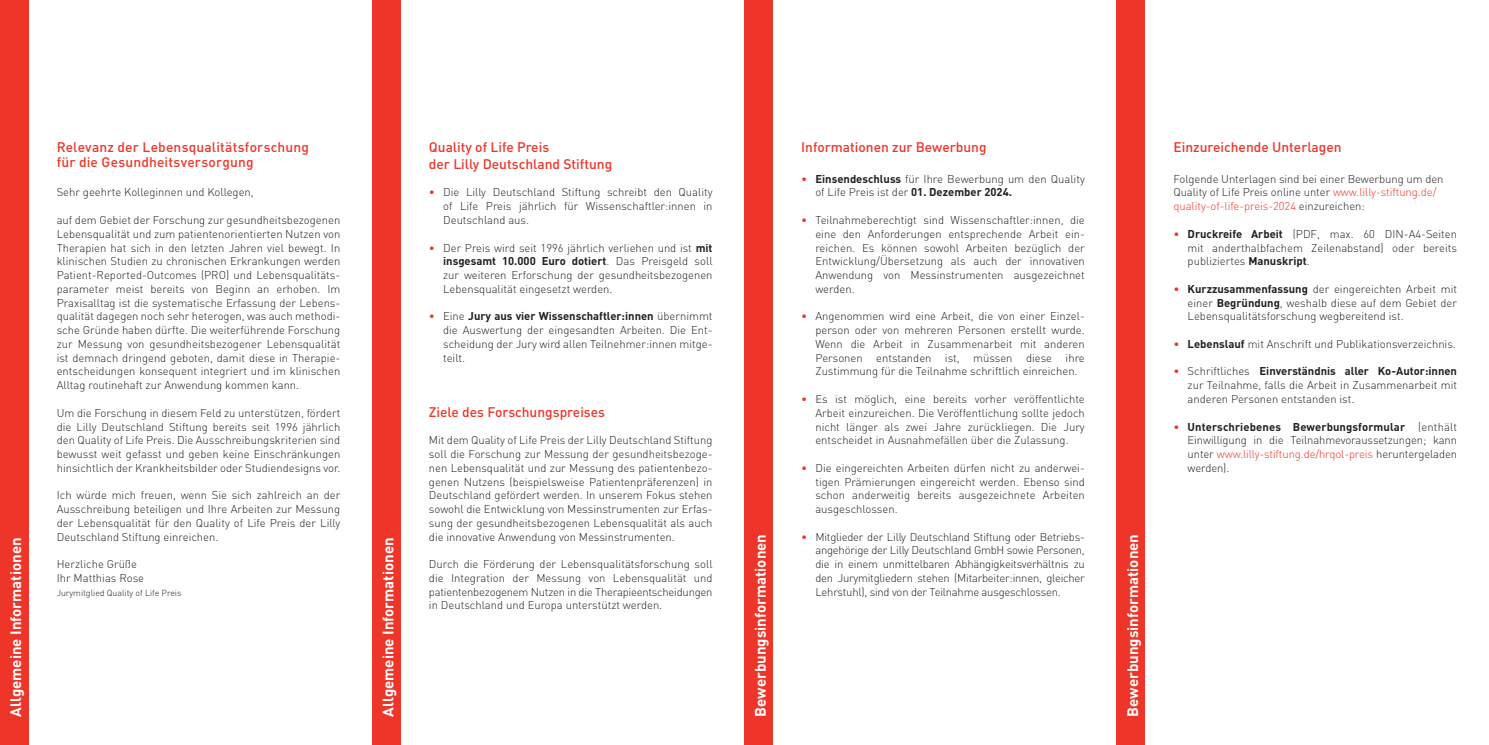
<style>
.page{position:relative;width:1489px;height:745px;background:#fff}
.page>*{position:absolute;margin:0;border:0;box-sizing:border-box;transform-origin:0 0}
.t1{font:700 15px "DIN Pro";color:#fff}
.t2{font:500 13.75px "DIN Pro";color:#ee3529}
.t3{font:300 11.25px/13.8px "DIN Pro";color:#231f20;text-align:justify}
.t4{font:300 11.25px/13.8px "DIN Pro";letter-spacing:-.02em;color:#231f20}
.t5{font:300 8.75px "DIN Pro";color:#231f20}
.s1{color:#ee3529}
.s2{font-weight:700}
</style>
<div class="page">
<div style="left:0;top:0;width:28px;height:744px;background:#ee3529"></div>
<div style="left:372px;top:0;width:28px;height:744px;background:#ee3529"></div>
<div style="left:744px;top:0;width:28px;height:744px;background:#ee3529"></div>
<div style="left:1116px;top:0;width:28px;height:744px;background:#ee3529"></div>
<p class="t2" style="left:57px;top:138px;width:254px">Relevanz der Lebensqualitätsforschung</p>
<p class="t2" style="left:57px;top:153px;width:198px">für die Gesundheitsversorgung</p>
<p class="t3" style="left:57px;top:185px;width:198px">Sehr geehrte Kolleginnen und Kollegen,</p>
<p class="t3" style="left:57px;top:212px;width:285px;text-align:left">auf dem Gebiet der Forschung zur gesundheitsbezogenen Lebensqualität und zum patientenorientierten Nutzen von Therapien hat sich in den letzten Jahren viel bewegt. In klinischen Studien zu chronischen Erkrankungen werden Patient-Reported-Outcomes (PRO) und Lebensqualitäts&shy;parameter meist bereits von Beginn an erhoben. Im Praxisalltag ist die systematische Erfassung der Lebens&shy;qualität dagegen noch sehr heterogen, was auch methodi&shy;sche Gründe haben dürfte. Die weiterführende Forschung zur Messung von gesundheitsbezogener Lebensqualität ist demnach dringend geboten, damit diese in Therapie&shy;entscheidungen konsequent integriert und im klinischen Alltag routinehaft zur Anwendung kommen kann.</p>
<p class="t3" style="left:57px;top:405px;width:285px">Um die Forschung in diesem Feld zu unterstützen, fördert die Lilly Deutschland Stiftung bereits seit 1996 jährlich den Quality of Life Preis. Die Ausschreibungskriterien sind bewusst weit gefasst und geben keine Einschränkungen hinsichtlich der Krankheitsbilder oder Studiendesigns vor.</p>
<p class="t3" style="left:57px;top:487px;width:285px">Ich würde mich freuen, wenn Sie sich zahlreich an der Ausschreibung beteiligen und Ihre Arbeiten zur Messung der Lebensqualität für den Quality of Life Preis der Lilly Deutschland Stiftung einreichen.</p>
<p class="t3" style="left:57px;top:556px;width:82px">Herzliche Grüße</p>
<p class="t3" style="left:57px;top:570px;width:89px">Ihr Matthias Rose</p>
<p class="t5" style="left:57px;top:586px;width:126px">Jurymitglied Quality of Life Preis</p>
<p class="t1" style="left:6px;top:716px;width:180px;rotate:-90deg">Allgemeine Informationen</p>
<p class="t1" style="left:378px;top:716px;width:180px;rotate:-90deg">Allgemeine Informationen</p>
<p class="t2" style="left:429px;top:138px;width:122px">Quality of Life Preis</p>
<p class="t2" style="left:429px;top:154px;width:185px">der Lilly Deutschland Stiftung</p>
<p class="t3" style="left:443px;top:185px;width:271px;text-indent:-14px"><span class="s1">•</span> Die Lilly Deutschland Stiftung schreibt den Quality of Life Preis jährlich für Wissenschaftler:innen in Deutschland aus.</p>
<p class="t3" style="left:443px;top:240px;width:271px;text-indent:-14px"><span class="s1">•</span> Der Preis wird seit 1996 jährlich verliehen und ist <span class="s2">mit insgesamt 10.000 Euro dotiert</span>. Das Preisgeld soll zur weiteren Erforschung der gesundheitsbezogenen Lebensqualität eingesetzt werden.</p>
<p class="t3" style="left:443px;top:309px;width:271px;text-indent:-14px"><span class="s1">•</span> Eine <span class="s2">Jury aus vier Wissenschaftler:innen</span> übernimmt die Auswertung der eingesandten Arbeiten. Die Ent&shy;scheidung der Jury wird allen Teilnehmer:innen mitge&shy;teilt.</p>
<p class="t2" style="left:429px;top:402px;width:178px">Ziele des Forschungspreises</p>
<p class="t3" style="left:429px;top:432px;width:285px">Mit dem Quality of Life Preis der Lilly Deutschland Stiftung soll die Forschung zur Messung der gesundheitsbezoge&shy;nen Lebensqualität und zur Messung des patientenbezo&shy;genen Nutzens (beispielsweise Patientenpräferenzen) in Deutschland gefördert werden. In unserem Fokus stehen sowohl die Entwicklung von Messinstrumenten zur Erfas&shy;sung der gesundheitsbezogenen Lebensqualität als auch die innovative Anwendung von Messinstrumenten.</p>
<p class="t3" style="left:429px;top:556px;width:285px">Durch die Förderung der Lebensqualitätsforschung soll die Integration der Messung von Lebensqualität und patientenbezogenem Nutzen in die Therapieentscheidungen in Deutschland und Europa unterstützt werden.</p>
<p class="t2" style="left:801px;top:138px;width:187px">Informationen zur Bewerbung</p>
<p class="t3" style="left:815px;top:171px;width:271px;text-indent:-14px"><span class="s1">•</span> <span class="s2">Einsendeschluss</span> für Ihre Bewerbung um den Quality of Life Preis ist der <span class="s2">01. Dezember 2024.</span></p>
<p class="t3" style="left:815px;top:212px;width:271px;text-indent:-14px"><span class="s1">•</span> Teilnahmeberechtigt sind Wissenschaftler:innen, die eine den Anforderungen entsprechende Arbeit ein&shy;reichen. Es können sowohl Arbeiten bezüglich der Entwicklung/Übersetzung als auch der innovativen Anwendung von Messinstrumenten ausgezeichnet werden.</p>
<p class="t3" style="left:815px;top:309px;width:271px;text-align:left;text-indent:-14px"><span class="s1">•</span> Angenommen wird eine Arbeit, die von einer Einzel&shy;person oder von mehreren Personen erstellt wurde.<br>Wenn die Arbeit in Zusammenarbeit mit anderen Personen entstanden ist, müssen diese ihre Zustimmung für die Teilnahme schriftlich einreichen.</p>
<p class="t3" style="left:815px;top:391px;width:271px;text-indent:-14px"><span class="s1">•</span> Es ist möglich, eine bereits vorher veröffentlichte Arbeit einzureichen. Die Veröffentlichung sollte jedoch nicht länger als zwei Jahre zurückliegen. Die Jury entscheidet in Ausnahmefällen über die Zulassung.</p>
<p class="t3" style="left:815px;top:460px;width:271px;text-indent:-14px"><span class="s1">•</span> Die eingereichten Arbeiten dürfen nicht zu anderwei&shy;tigen Prämierungen eingereicht werden. Ebenso sind schon anderweitig bereits ausgezeichnete Arbeiten ausgeschlossen.</p>
<p class="t4" style="left:815px;top:529px;width:271px;text-indent:-14px"><span class="s1">•</span> Mitglieder der Lilly Deutschland Stiftung oder Betriebs&shy;angehörige der Lilly Deutschland GmbH sowie Personen, die in einem unmittelbaren Abhängigkeitsverhältnis zu den Jurymitgliedern stehen (Mitarbeiter:innen, gleicher Lehrstuhl), sind von der Teilnahme ausgeschlossen.</p>
<p class="t1" style="left:750px;top:716px;width:184px;rotate:-90deg">Bewerbungsinformationen</p>
<p class="t1" style="left:1122px;top:716px;width:184px;rotate:-90deg">Bewerbungsinformationen</p>
<p class="t2" style="left:1173px;top:138px;width:170px">Einzureichende Unterlagen</p>
<p class="t3" style="left:1173px;top:171px;width:271px;text-align:left">Folgende Unterlagen sind bei einer Bewerbung um den<br>Quality of Life Preis online unter <span class="s1">www.lilly-stiftung.de/ quality-of-life-preis-2024</span> einzureichen:</p>
<p class="t3" style="left:1187px;top:226px;width:271px;text-indent:-14px"><span class="s1">•</span> <span class="s2">Druckreife Arbeit</span> (PDF, max. 60 DIN-A4-Seiten mit anderthalbfachem Zeilenabstand) oder bereits publiziertes <span class="s2">Manuskript</span>.</p>
<p class="t3" style="left:1187px;top:281px;width:271px;text-indent:-14px"><span class="s1">•</span> <span class="s2">Kurzzusammenfassung</span> der eingereichten Arbeit mit einer <span class="s2">Begründung</span>, weshalb diese auf dem Gebiet der Lebensqualitätsforschung wegbereitend ist.</p>
<p class="t3" style="left:1173px;top:336px;width:284px"><span class="s1">•</span> <span class="s2">Lebenslauf</span> mit Anschrift und Publikationsverzeichnis.</p>
<p class="t3" style="left:1187px;top:364px;width:271px;text-indent:-14px"><span class="s1">•</span> Schriftliches <span class="s2">Einverständnis aller Ko-Autor:innen </span>zur Teilnahme, falls die Arbeit in Zusammenarbeit mit anderen Personen entstanden ist.</p>
<p class="t3" style="left:1187px;top:419px;width:271px;text-indent:-14px"><span class="s1">•</span> <span class="s2">Unterschriebenes Bewerbungsformular</span> (enthält Einwilligung in die Teilnahmevoraussetzungen; kann unter <span class="s1">www.lilly-stiftung.de/hrqol-preis</span> heruntergeladen werden).</p>
</div>
